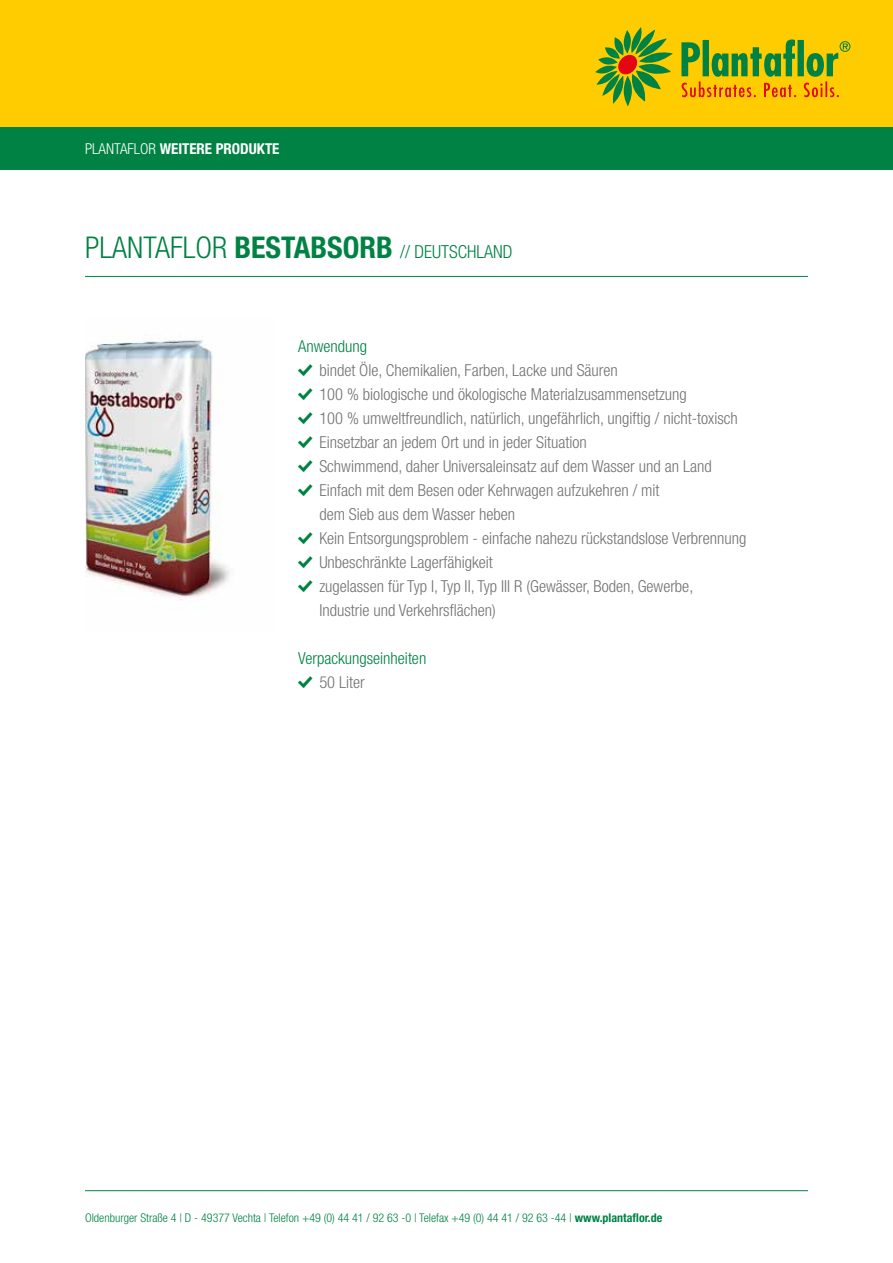
<style>
.page{position:relative;width:893px;height:1263px;background:#fff}
.page>*{position:absolute;margin:0;border:0;box-sizing:border-box;transform-origin:0 0}
.t1{font:300 condensed 18px "Helvetica Neue";color:#008244}
.t2{font:300 condensed 16.5px/24px "Helvetica Neue";color:#747373}
.t3{font:300 condensed 16.5px "Helvetica Neue";color:#008244}
.t4{font:700 condensed 15px "Helvetica Neue";color:#fff}
.t5{font:300 condensed 12px "Helvetica Neue";color:#008244}
.s1{font-weight:300}
.s2{font-size:30px}
.s3{font-weight:700;font-size:30px}
.s4{font-weight:700}
</style>
<div class="page">
<div style="left:0;top:0;width:893px;height:128px;background:#fc0"></div>
<svg style="left:595px;top:27px;width:78px;height:79px"></svg>
<svg style="left:681px;top:39px;width:169px;height:58px"></svg>
<div style="left:0;top:128px;width:893px;height:42px;background:#008244"></div>
<hr style="left:85px;top:1190px;width:723px;height:1px;background:#008244">
<hr style="left:85px;top:276px;width:723px;height:1px;background:#008244">
<img style="left:85px;top:339px;width:145px;height:261px">
<p class="t4" style="left:85px;top:140px;width:196px"><span class="s1">PLANTAFLOR</span> WEITERE PRODUKTE</p>
<p class="t1" style="left:85px;top:241px;width:429px"><span class="s2">PLANTAFLOR</span> <span class="s3">BESTABSORB</span> // DEUTSCHLAND</p>
<p class="t3" style="left:298px;top:336px;width:71px">Anwendung</p>
<p class="t2" style="left:319px;top:358px;width:429px">bindet Öle, Chemikalien, Farben, Lacke und Säuren<br>100 % biologische und ökologische Materialzusammensetzung<br>100 % umweltfreundlich, natürlich, ungefährlich, ungiftig / nicht-toxisch Einsetzbar an jedem Ort und in jeder Situation<br>Schwimmend, daher Universaleinsatz auf dem Wasser und an Land Einfach mit dem Besen oder Kehrwagen aufzukehren / mit<br>dem Sieb aus dem Wasser heben<br>Kein Entsorgungsproblem - einfache nahezu rückstandslose Verbrennung Unbeschränkte Lagerfähigkeit<br>zugelassen für Typ I, Typ II, Typ III R (Gewässer, Boden, Gewerbe, Industrie und Verkehrsflächen)</p>
<p class="t3" style="left:298px;top:648px;width:130px">Verpackungseinheiten</p>
<p class="t2" style="left:319px;top:670px;width:47px">50 Liter</p>
<p class="t5" style="left:85px;top:1210px;width:579px">Oldenburger Straße 4 | D - 49377 Vechta | Telefon +49 (0) 44 41 / 92 63 -0 | Telefax +49 (0) 44 41 / 92 63 -44 | <span class="s4">www.plantaflor.de</span></p>
</div>
